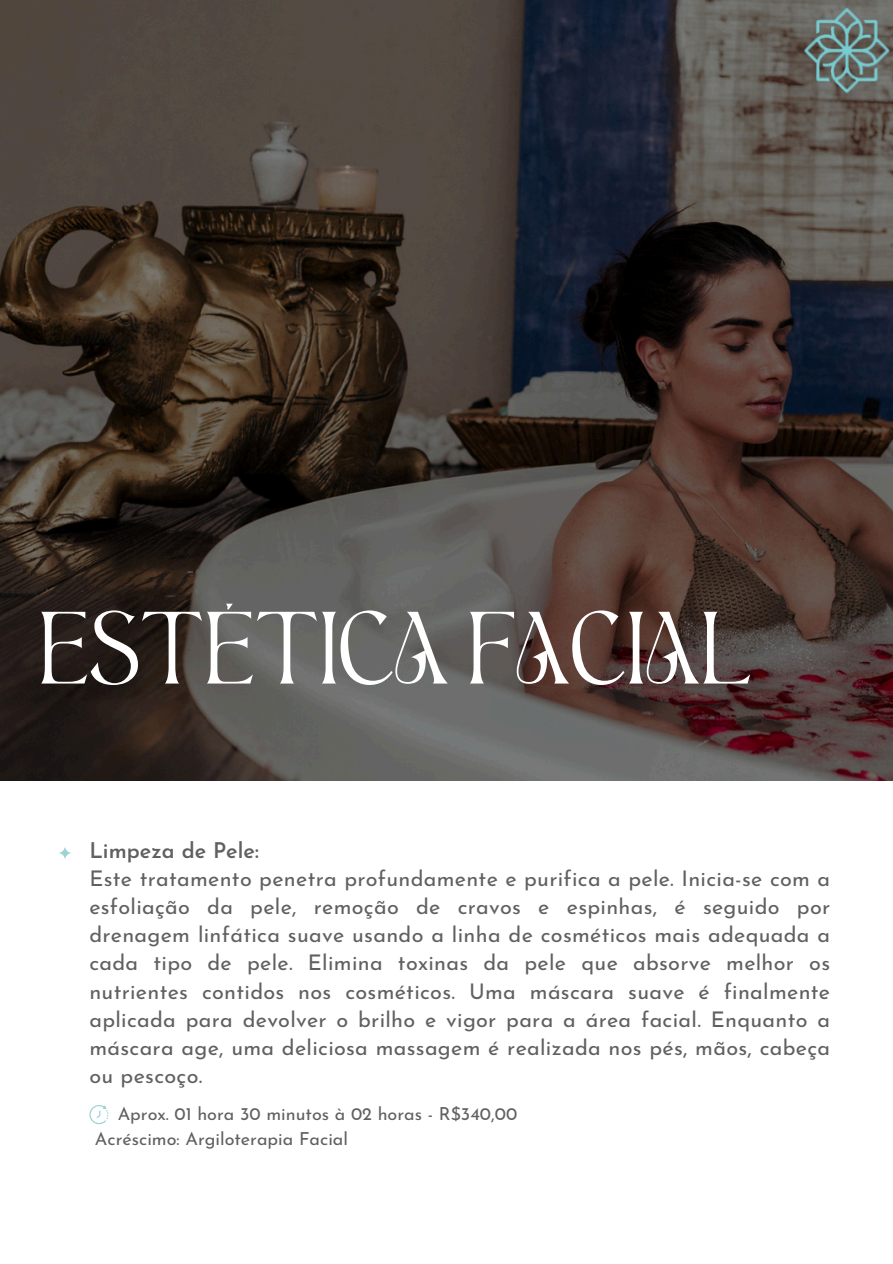
<style>
.page{position:relative;width:893px;height:1264px;background:#fff}
.page>*{position:absolute;margin:0;border:0;box-sizing:border-box;transform-origin:0 0}
.t1{font:89.55px "Aesthetic";color:#fff}
.t2{font:21.6px/28.2px "Josefin Sans";letter-spacing:.015em;color:#606060}
.t3{font:18px "Josefin Sans";color:#606060}
.s1{font-weight:600}
</style>
<div class="page">
<img style="left:0;top:0;width:892px;height:780px">
<svg style="left:58px;top:845px;width:14px;height:15px"></svg>
<svg style="left:89px;top:1105px;width:19px;height:18px"></svg>
<img style="left:803px;top:0;width:87px;height:97px">
<p class="t1" style="left:38px;top:612px;width:714px">ESTÉTICA FACIAL</p>
<p class="t2" style="left:89px;top:838px;width:742px"><span class="s1">Limpeza de Pele:<br></span>Este tratamento penetra profundamente e purifica a pele. Inicia-se com a esfoliação da pele, remoção de cravos e espinhas, é seguido por drenagem linfática suave usando a linha de cosméticos mais adequada a cada tipo de pele. Elimina toxinas da pele que absorve melhor os nutrientes contidos nos cosméticos. Uma máscara suave é finalmente aplicada para devolver o brilho e vigor para a área facial. Enquanto a máscara age, uma deliciosa massagem é realizada nos pés, mãos, cabeça ou pescoço.</p>
<h1 class="t3" style="left:118px;top:1106px;width:401px">Aprox. 01 hora 30 minutos à 02 horas - R$340,00</h1>
<p class="t3" style="left:95px;top:1131px;width:254px">Acréscimo: Argiloterapia Facial</p>
</div>
